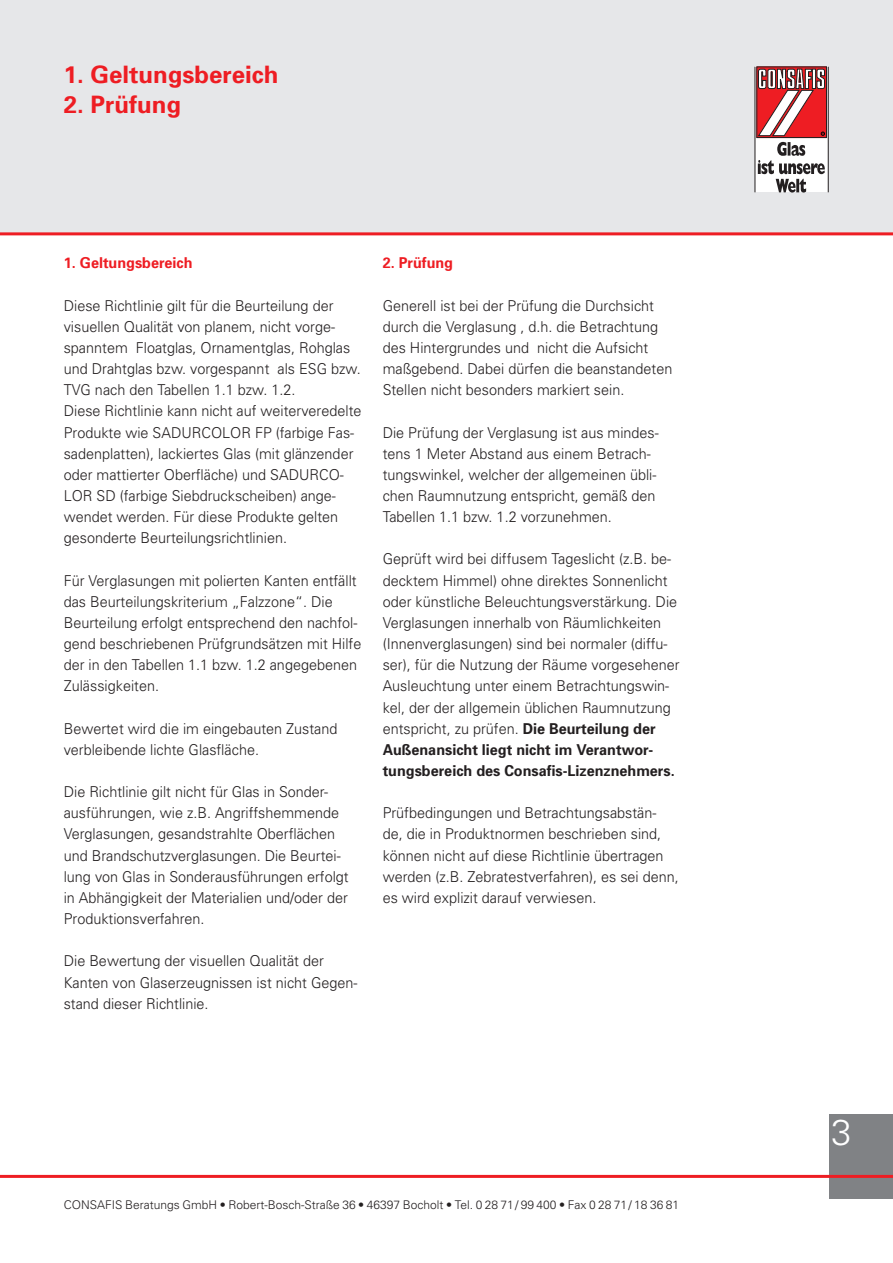
<style>
.page{position:relative;width:893px;height:1263px;background:#fff}
.page>*{position:absolute;margin:0;border:0;box-sizing:border-box;transform-origin:0 0}
.t1{font:300 36px "Univers";color:#fff}
.t2{font:700 24px "Univers";color:#ee1d23}
.t3{font:300 15px/21.1px "Univers";color:#231f20;scale:.96 1}
.t4{font:700 15px "Univers";color:#ee1d23;scale:.96 1}
.t5{font:300 12px "Univers";color:#231f20}
.s1{font-weight:700}
</style>
<div class="page">
<div style="left:829px;top:1114px;width:64px;height:85px;background:#808285"></div>
<div style="left:0;top:0;width:893px;height:234px;background:#e6e7e9"></div>
<hr style="left:0;top:1175px;width:893px;height:3px;background:#ee1d23">
<hr style="left:0;top:232px;width:893px;height:3px;background:#ee1d23">
<svg style="left:756px;top:67px;width:72px;height:125px"></svg>
<div style="left:757px;top:67px;width:70px;height:71px;border:1px solid #231f20"></div>
<hr style="left:828px;top:67px;width:1px;height:125px;background:#231f20">
<hr style="left:755px;top:67px;width:1px;height:125px;background:#231f20">
<svg style="left:758px;top:142px;width:67px;height:51px;background:#c1c0c0"></svg>
<svg style="left:758px;top:69px;width:67px;height:67px;background:#cd6669"></svg>
<h2 class="t2" style="left:64px;top:60px;width:216px">1. Geltungsbereich</h2>
<h2 class="t2" style="left:64px;top:90px;width:119px">2. Prüfung</h2>
<p class="t4" style="left:64px;top:254px;width:136px">1. Geltungsbereich</p>
<p class="t3" style="left:64px;top:295px;width:312px">Diese Richtlinie gilt für die Beurteilung der visuellen Qualität von planem, nicht vorge&shy;spanntem Floatglas, Ornamentglas, Rohglas und Drahtglas bzw. vorgespannt als ESG bzw.<br>TVG nach den Tabellen 1.1 bzw. 1.2.<br>Diese Richtlinie kann nicht auf weiterveredelte Produkte wie SADURCOLOR FP (farbige Fas&shy;sadenplatten), lackiertes Glas (mit glänzender oder mattierter Oberfläche) und SADURCO-LOR SD (farbige Siebdruckscheiben) ange&shy;wendet werden. Für diese Produkte gelten gesonderte Beurteilungsrichtlinien.</p>
<p class="t3" style="left:64px;top:570px;width:312px">Für Verglasungen mit polierten Kanten entfällt das Beurteilungskriterium „Falzzone“. Die Beurteilung erfolgt entsprechend den nachfol&shy;gend beschriebenen Prüfgrundsätzen mit Hilfe der in den Tabellen 1.1 bzw. 1.2 angegebenen Zulässigkeiten.</p>
<p class="t3" style="left:64px;top:718px;width:287px">Bewertet wird die im eingebauten Zustand verbleibende lichte Glasfläche.</p>
<p class="t3" style="left:64px;top:781px;width:298px">Die Richtlinie gilt nicht für Glas in Sonder&shy;ausführungen, wie z.B. Angriffshemmende Verglasungen, gesandstrahlte Oberflächen und Brandschutzverglasungen. Die Beurtei&shy;lung von Glas in Sonderausführungen erfolgt in Abhängigkeit der Materialien und/oder der Produktionsverfahren.</p>
<p class="t3" style="left:64px;top:950px;width:307px">Die Bewertung der visuellen Qualität der<br>Kanten von Glaserzeugnissen ist nicht Gegen&shy;stand dieser Richtlinie.</p>
<p class="t4" style="left:383px;top:254px;width:75px">2. Prüfung</p>
<p class="t3" style="left:383px;top:295px;width:303px">Generell ist bei der Prüfung die Durchsicht durch die Verglasung , d.h. die Betrachtung des Hintergrundes und nicht die Aufsicht maßgebend. Dabei dürfen die beanstandeten Stellen nicht besonders markiert sein.</p>
<p class="t3" style="left:383px;top:422px;width:289px">Die Prüfung der Verglasung ist aus mindes&shy;tens 1 Meter Abstand aus einem Betrach&shy;tungswinkel, welcher der allgemeinen übli&shy;chen Raumnutzung entspricht, gemäß den Tabellen 1.1 bzw. 1.2 vorzunehmen.</p>
<p class="t3" style="left:383px;top:549px;width:311px">Geprüft wird bei diffusem Tageslicht (z.B. be&shy;decktem Himmel) ohne direktes Sonnenlicht oder künstliche Beleuchtungsverstärkung. Die Verglasungen innerhalb von Räumlichkeiten (Innenverglasungen) sind bei normaler (diffu&shy;ser), für die Nutzung der Räume vorgesehener Ausleuchtung unter einem Betrachtungswin&shy;kel, der der allgemein üblichen Raumnutzung entspricht, zu prüfen. <span class="s1">Die Beurteilung der Außenansicht liegt nicht im Verantwor&shy;tungsbereich des Consafis-Lizenznehmers.</span></p>
<p class="t3" style="left:383px;top:802px;width:310px">Prüfbedingungen und Betrachtungsabstän&shy;de, die in Produktnormen beschrieben sind, können nicht auf diese Richtlinie übertragen werden (z.B. Zebratestverfahren), es sei denn, es wird explizit darauf verwiesen.</p>
<p class="t5" style="left:64px;top:1197px;width:617px">CONSAFIS Beratungs GmbH • Robert-Bosch-Straße 36 • 46397 Bocholt • Tel. 0 28 71/ 99 400 • Fax 0 28 71/ 18 36 81</p>
<h1 class="t1" style="left:831px;top:1111px;width:22px">3</h1>
</div>
